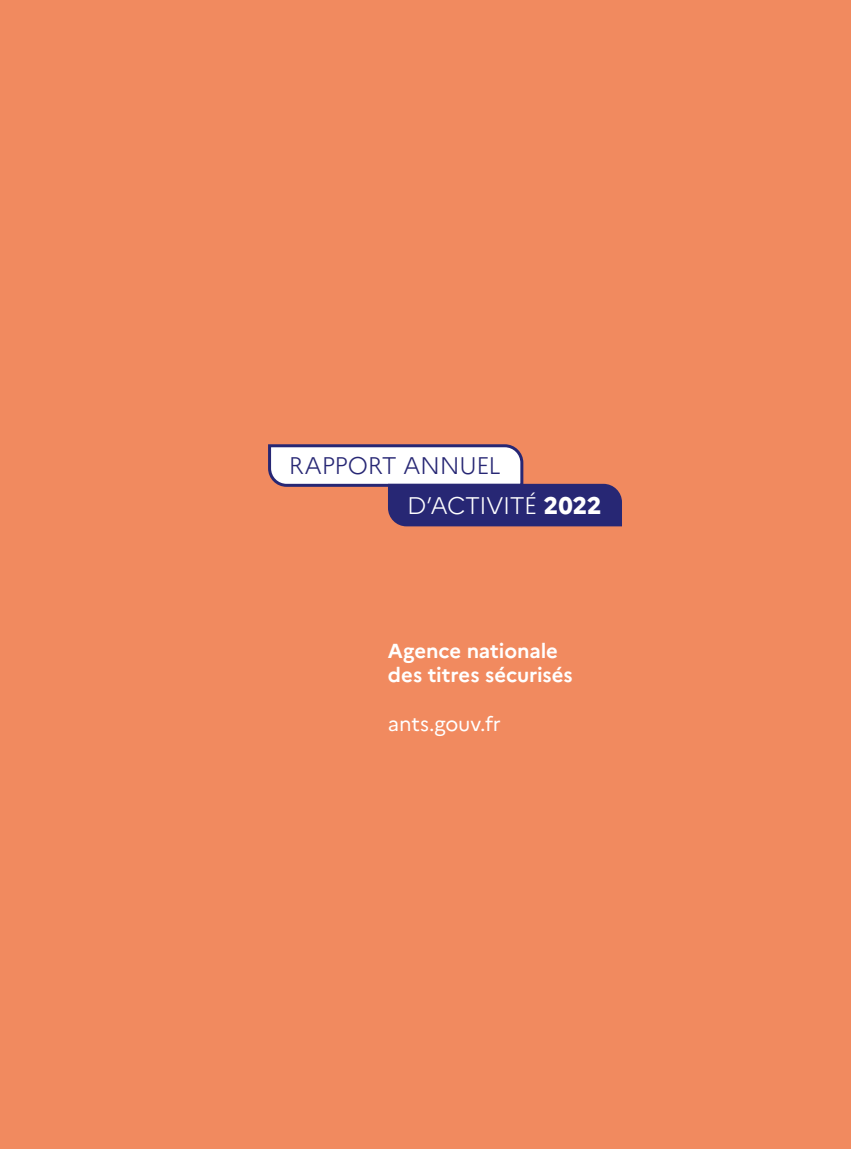
<style>
.page{position:relative;width:851px;height:1149px;background:#fff}
.page>*{position:absolute;margin:0;border:0;box-sizing:border-box;transform-origin:0 0}
.t1{font:300 24px/39.5px "Marianne";letter-spacing:-.02em;color:#272774}
.t2{font:700 20.25px/24.3px "Marianne";letter-spacing:-.005em;color:#fff}
.t3{font:20.25px "Marianne";letter-spacing:-.005em;color:#fff}
.s1{color:#fff}
.s2{font-weight:800;color:#fff}
</style>
<div class="page">
<div style="left:0;top:0;width:850px;height:1148px;background:#f18a5f"></div>
<svg style="left:268px;top:444px;width:354px;height:83px"></svg>
<p class="t1" style="left:407px;top:445px;width:196px;text-indent:-118px">RAPPORT ANNUEL<br><span class="s1">D’ACTIVITÉ</span> <span class="s2">2022</span></p>
<p class="t2" style="left:388px;top:638px;width:186px">Agence nationale des titres sécurisés</p>
<p class="t3" style="left:388px;top:710px;width:114px">ants.gouv.fr</p>
</div>
